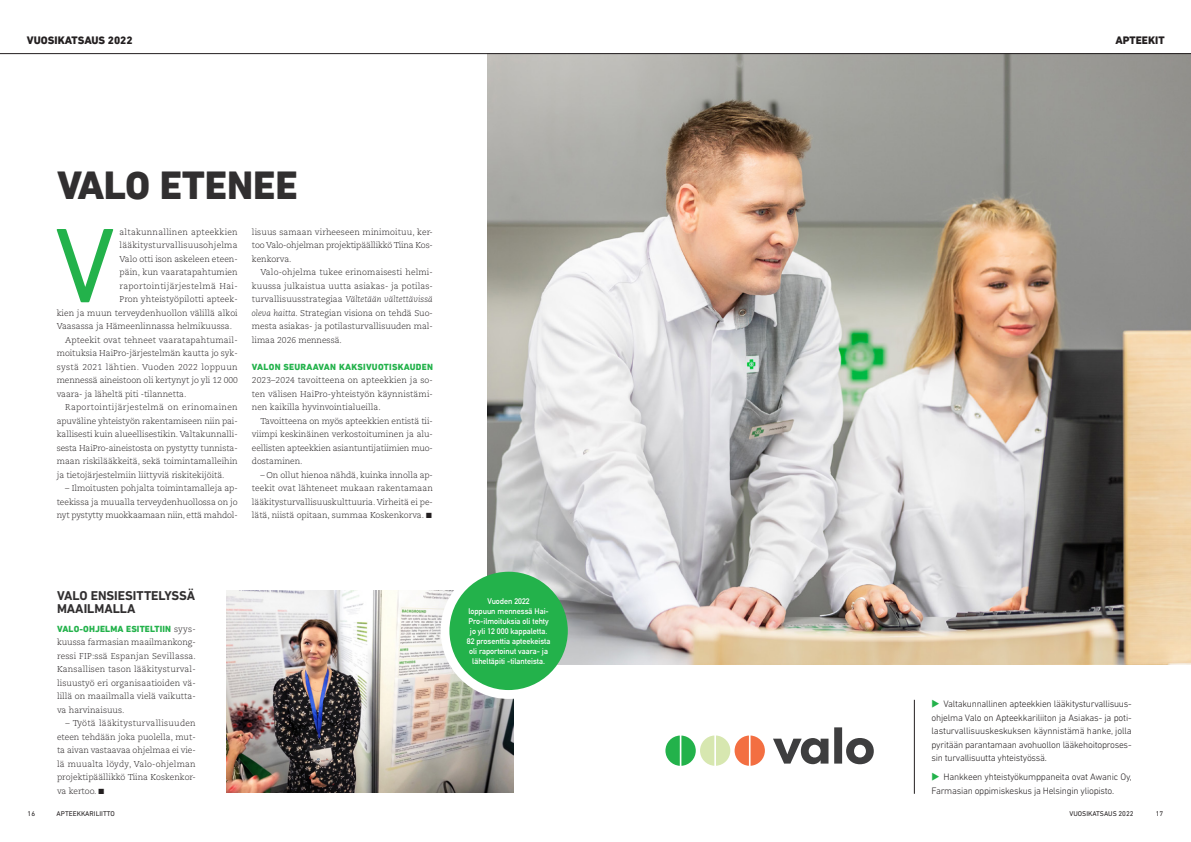
<style>
.page{position:relative;width:1191px;height:842px;background:#fff}
.page>*{position:absolute;margin:0;border:0;box-sizing:border-box;transform-origin:0 0}
.leipis___anfangi{font:107.8px "DIN Next LT Pro";color:#23b24b}
.otsiko{font:800 40px "DIN Next LT Pro";color:#312f30}
.pieni_otsikko{font:700 13px/13px "DIN Next LT Pro";color:#312f30}
.otsiko-2{font:800 11px "DIN Next LT Pro";color:#231f20}
.groteski__ei_sis{font:300 9.5px/13.5px "DIN Next LT Pro";letter-spacing:-.025em;color:#231f20;text-align:justify}
.leipis__ei_sis{font:800 9px "DIN Next LT Pro";letter-spacing:.02em;color:#23b24b}
.leipis{font:300 8.5px/13.5px "Caecilia LT Pro 45";letter-spacing:-.005em;color:#231f20;text-align:justify}
.leipis__ei_sis-2{font:300 8.5px/13.5px "Caecilia LT Pro 45";color:#231f20;text-align:justify}
.leipis___anfangi-2{font:300 8.5px "Caecilia LT Pro 45";letter-spacing:.005em;color:#231f20}
.leipis___anfangi-3{font:300 8.5px "Caecilia LT Pro 45";letter-spacing:.035em;color:#231f20}
.leipis___anfangi-4{font:300 8.5px "Caecilia LT Pro 45";letter-spacing:.025em;color:#231f20}
.Kuvateksti_posa{font:700 8px/10px "DIN Alternate";color:#fff;text-align:center}
.t1{font:7px "DIN Next LT Pro";color:#231f20}
.s1{font-family:"Caecilia LT Pro 46";font-style:italic}
.s2{font-family:"Caecilia LT Pro 45";font-weight:300;font-size:8.5px;color:#231f20}
.s3{color:#23b24b}
</style>
<div class="page">
<img style="left:227px;top:590px;width:286px;height:203px">
<div style="left:440px;top:563px;width:136px;height:136px;background:#fff;border-radius:50%"></div>
<img style="left:487px;top:54px;width:704px;height:610px">
<svg style="left:665px;top:735px;width:100px;height:31px"></svg>
<svg style="left:773px;top:727px;width:100px;height:37px"></svg>
<hr style="left:914px;top:700px;width:1px;height:94px;background:#231f20">
<div style="left:449px;top:572px;width:119px;height:118px;background:#23b24b;border-radius:50%"></div>
<hr style="left:0;top:53px;width:1191px;height:1px;background:#231f20">
<p class="otsiko-2" style="left:27px;top:34px;width:107px">VUOSIKATSAUS 2022</p>
<p class="otsiko-2" style="left:1115px;top:34px;width:51px">APTEEKIT</p>
<p class="otsiko" style="left:57px;top:162px;width:242px">VALO ETENEE</p>
<p class="leipis___anfangi" style="left:55px;top:203px;width:62px">V</p>
<p class="leipis___anfangi-4" style="left:120px;top:226px;width:120px">altakunnallinen apteekkien</p>
<p class="leipis___anfangi-2" style="left:120px;top:240px;width:120px">lääkitysturvallisuusohjelma</p>
<p class="leipis___anfangi-2" style="left:120px;top:253px;width:120px">Valo otti ison askeleen eteen-</p>
<p class="leipis___anfangi-2" style="left:120px;top:267px;width:120px">päin, kun vaaratapahtumien</p>
<p class="leipis___anfangi-3" style="left:120px;top:280px;width:120px">raportointijärjestelmä Hai-</p>
<p class="leipis___anfangi-2" style="left:120px;top:294px;width:120px">Pron yhteistyöpilotti apteek-</p>
<p class="leipis___anfangi-2" style="left:57px;top:307px;width:182px">kien ja muun terveydenhuollon välillä alkoi</p>
<p class="leipis___anfangi-2" style="left:57px;top:321px;width:177px">Vaasassa ja Hämeenlinnassa helmikuussa.</p>
<p class="leipis" style="left:57px;top:333px;width:183px;text-indent:9px">Apteekit ovat tehneet vaaratapahtumail&shy;moituksia HaiPro-järjestelmän kautta jo syk&shy;systä 2021 lähtien. Vuoden 2022 loppuun mennessä aineistoon oli kertynyt jo yli 12 000 vaara- ja läheltä piti -tilannetta.</p>
<p class="leipis" style="left:57px;top:400px;width:183px;text-indent:9px">Raportointijärjestelmä on erinomainen apuväline yhteistyön rakentamiseen niin pai&shy;kallisesti kuin alueellisestikin. Valtakunnalli&shy;sesta HaiPro-aineistosta on pystytty tunnista&shy;maan riskilääkkeitä, sekä toimintamalleihin ja tietojärjestelmiin liittyviä riskitekijöitä.</p>
<p class="leipis" style="left:57px;top:481px;width:183px;text-indent:9px">– Ilmoitusten pohjalta toimintamalleja ap&shy;teekissa ja muualla terveydenhuollossa on jo nyt pystytty muokkaamaan niin, että mahdol-</p>
<p class="leipis" style="left:252px;top:225px;width:182px">lisuus samaan virheeseen minimoituu, ker&shy;too Valo-ohjelman projektipäällikkö Tiina Kos&shy;kenkorva.</p>
<p class="leipis" style="left:252px;top:265px;width:182px;text-indent:9px">Valo-ohjelma tukee erinomaisesti helmi&shy;kuussa julkaistua uutta asiakas- ja potilas&shy;turvallisuusstrategiaa <span class="s1">Vältetään vältettävissä oleva haitta</span>. Strategian visiona on tehdä Suo&shy;mesta asiakas- ja potilasturvallisuuden mal&shy;limaa 2026 mennessä.</p>
<p class="leipis__ei_sis" style="left:252px;top:361px;width:182px">VALON SEURAAVAN KAKSIVUOTISKAUDEN</p>
<p class="leipis__ei_sis-2" style="left:252px;top:373px;width:182px">2023–2024 tavoitteena on apteekkien ja so&shy;ten välisen HaiPro-yhteistyön käynnistämi&shy;nen kaikilla hyvinvointialueilla.</p>
<p class="leipis" style="left:252px;top:414px;width:182px;text-indent:9px">Tavoitteena on myös apteekkien entistä tii&shy;viimpi keskinäinen verkostoituminen ja alu&shy;eellisten apteekkien asiantuntijatiimien muo&shy;dostaminen.</p>
<p class="leipis" style="left:252px;top:468px;width:182px;text-indent:9px">– On ollut hienoa nähdä, kuinka innolla ap&shy;teekit ovat lähteneet mukaan rakentamaan lääkitysturvallisuuskulttuuria. Virheitä ei pe&shy;lätä, niistä opitaan, summaa Koskenkorva. ■</p>
<p class="pieni_otsikko" style="left:57px;top:589px;width:140px">VALO ENSIESITTELYSSÄ<br>MAAILMALLA</p>
<p class="leipis__ei_sis" style="left:57px;top:623px;width:140px">VALO-OHJELMA ESITELTIIN <span class="s2">syys-</span></p>
<p class="leipis__ei_sis-2" style="left:57px;top:635px;width:140px">kuussa farmasian maailmankong&shy;ressi FIP:ssä Espanjan Sevillassa.<br>Kansallisen tason lääkitysturval&shy;lisuustyö eri organisaatioiden vä&shy;lillä on maailmalla vielä vaikutta&shy;va harvinaisuus.</p>
<p class="leipis" style="left:57px;top:716px;width:140px;text-indent:9px">– Työtä lääkitysturvallisuuden eteen tehdään joka puolella, mut&shy;ta aivan vastaavaa ohjelmaa ei vie&shy;lä muualta löydy, Valo-ohjelman projektipäällikkö Tiina Koskenkor&shy;va kertoo. ■</p>
<p class="Kuvateksti_posa" style="left:467px;top:596px;width:85px">Vuoden 2022<br>loppuun mennessä Hai-<br>Pro-ilmoituksia oli tehty jo yli 12 000 kappaletta.<br>82 prosenttia apteekeista oli raportoinut vaara- ja läheltäpiti -tilanteista.</p>
<p class="groteski__ei_sis" style="left:931px;top:697px;width:202px"><span class="s3">◆</span> Valtakunnallinen apteekkien lääkitysturvallisuus&shy;ohjelma Valo on Apteekkariliiton ja Asiakas- ja poti&shy;lasturvallisuuskeskuksen käynnistämä hanke, jolla pyritään parantamaan avohuollon lääkehoitoproses&shy;sin turvallisuutta yhteistyössä.</p>
<p class="groteski__ei_sis" style="left:931px;top:770px;width:202px"><span class="s3">◆</span> Hankkeen yhteistyökumppaneita ovat Awanic Oy,<br>Farmasian oppimiskeskus ja Helsingin yliopisto.</p>
<p class="t1" style="left:28px;top:809px;width:9px">16</p>
<p class="t1" style="left:57px;top:809px;width:60px">APTEEKKARILIITTO</p>
<p class="t1" style="left:1069px;top:809px;width:66px">VUOSIKATSAUS 2022</p>
<p class="t1" style="left:1155px;top:809px;width:9px">17</p>
</div>
